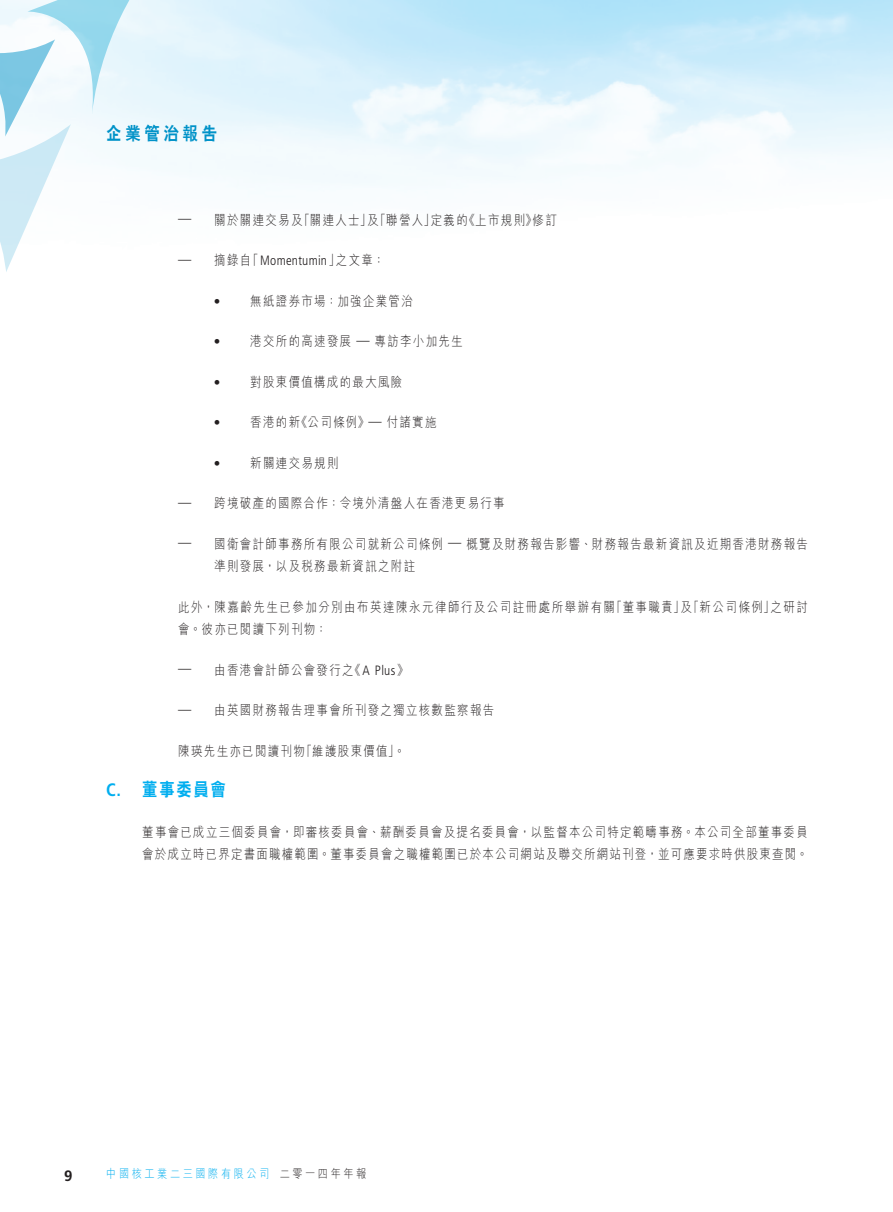
<style>
.page{position:relative;width:893px;height:1212px;background:#fff}
.page>*{position:absolute;margin:0;border:0;box-sizing:border-box;transform-origin:0 0}
.t1{font:800 18px "C Hei 2 HK";letter-spacing:.25em;color:#0092c8;scale:.85 1}
._03_H1{font:800 18px "C Hei 2 HK";letter-spacing:.115em;color:#00aeef;scale:.85 1}
._03_H1-2{font:700 condensed 18px "Frutiger LT Std";color:#00aeef}
.t2{font:700 15px "Frutiger LT Std";color:#231f20}
._09_______IN4{font:300 13.5px "M Hei HK";letter-spacing:.115em;color:#231f20;scale:.85 1}
._13_____P4{font:300 13.5px/22.5px "M Hei HK";letter-spacing:.115em;color:#231f20;scale:.85 1}
._12___P2{font:300 13.5px/22.5px "M Hei HK";letter-spacing:.105em;color:#231f20;scale:.85 1}
._10__________IN6{font:300 13.5px "M Hei HK";letter-spacing:.115em;color:#231f20;scale:.85 1}
._09_______IN4-2{font:300 condensed 13.5px "Frutiger LT Std";letter-spacing:.02em;color:#231f20}
._13_____P4-2{font:300 condensed 13.5px "Frutiger LT Std";color:#231f20}
._10__________IN6-2{font:300 condensed 13.5px "Frutiger LT Std";color:#231f20}
.t3{font:300 12px "M Hei HK";letter-spacing:.25em;color:#00aeef;scale:.85 1}
.t4{font:300 12px "M Hei HK";letter-spacing:.25em;color:#231f20;scale:.85 1}
.s1{font-family:"M Hei HK";font-stretch:normal}
.s2{font-family:"Frutiger LT Std";font-stretch:condensed}
</style>
<div class="page">
<svg style="left:0;top:0;width:153px;height:272px"></svg>
<h1 class="t1" style="left:106px;top:122px;width:132px">企業管治報告</h1>
<p class="_09_______IN4-2" style="left:178px;top:211px;width:15px">—</p>
<p class="_09_______IN4-2" style="left:178px;top:251px;width:15px">—</p>
<p class="_09_______IN4-2" style="left:178px;top:494px;width:15px">—</p>
<p class="_09_______IN4-2" style="left:178px;top:535px;width:15px">—</p>
<p class="_09_______IN4" style="left:464px;top:210px;width:87px">《上市規則》</p>
<p class="_09_______IN4" style="left:298px;top:210px;width:162px">「關連人士 「及」 聯營人」</p>
<p class="_09_______IN4" style="left:214px;top:210px;width:105px">關於關連交易及</p>
<p class="_09_______IN4" style="left:533px;top:210px;width:30px">修訂</p>
<p class="_09_______IN4" style="left:431px;top:210px;width:45px">定義的</p>
<p class="_09_______IN4" style="left:214px;top:251px;width:45px">摘錄自</p>
<p class="_09_______IN4" style="left:336px;top:251px;width:59px">之文章：</p>
<p class="_09_______IN4-2" style="left:247px;top:253px;width:94px"><span class="s1">「</span>Momentumin<span class="s1">」</span></p>
<p class="_10__________IN6-2" style="left:214px;top:293px;width:8px">•</p>
<p class="_10__________IN6" style="left:250px;top:291px;width:193px">無紙證券市場：加強企業管治</p>
<p class="_10__________IN6-2" style="left:214px;top:334px;width:8px">•</p>
<p class="_10__________IN6" style="left:250px;top:332px;width:120px">港交所的高速發展</p>
<p class="_10__________IN6" style="left:375px;top:332px;width:105px">專訪李小加先生</p>
<p class="_10__________IN6-2" style="left:356px;top:332px;width:15px">—</p>
<p class="_10__________IN6-2" style="left:214px;top:374px;width:8px">•</p>
<p class="_10__________IN6" style="left:250px;top:372px;width:180px">對股東價值構成的最大風險</p>
<p class="_10__________IN6-2" style="left:214px;top:415px;width:8px">•</p>
<p class="_10__________IN6" style="left:296px;top:413px;width:167px">《公司條例》<span class="s2">—</span> 付諸實施</p>
<p class="_10__________IN6" style="left:250px;top:413px;width:60px">香港的新</p>
<p class="_10__________IN6" style="left:250px;top:453px;width:105px">新關連交易規則</p>
<p class="_10__________IN6-2" style="left:214px;top:455px;width:8px">•</p>
<p class="_09_______IN4" style="left:214px;top:494px;width:343px">跨境破產的國際合作：令境外清盤人在香港更易行事</p>
<p class="_09_______IN4" style="left:214px;top:534px;width:700px">國衛會計師事務所有限公司就新公司條例 <span class="s2">—</span> 概覽及財務報告影響、財務報告最新資訊及近期香港財務報告</p>
<p class="_09_______IN4" style="left:214px;top:557px;width:238px">準則發展，以及稅務最新資訊之附註</p>
<p class="_13_____P4" style="left:178px;top:595px;width:515px">此外，陳嘉齡先生已參加分別由布英達陳永元律師行及公司註冊處所舉辦有關會。彼亦已閱讀下列刊物：</p>
<p class="_13_____P4-2" style="left:349px;top:662px;width:60px"><span class="s1">《</span>A Plus<span class="s1">《</span></p>
<p class="_13_____P4" style="left:611px;top:595px;width:194px">「董事職責 「及」 新公司條例」</p>
<p class="_13_____P4" style="left:770px;top:595px;width:46px">之研討</p>
<p class="_13_____P4" style="left:214px;top:658px;width:165px">由香港會計師公會發行之</p>
<p class="_13_____P4-2" style="left:178px;top:661px;width:15px">—</p>
<p class="_03_H1-2" style="left:106px;top:779px;width:16px">.C</p>
<p class="_13_____P4-2" style="left:178px;top:701px;width:15px">—</p>
<p class="_13_____P4" style="left:214px;top:698px;width:331px">由英國財務報告理事會所刊發之獨立核數監察報告</p>
<p class="_13_____P4" style="left:301px;top:739px;width:124px">「維護股東價值。「</p>
<p class="_13_____P4" style="left:178px;top:739px;width:150px">陳瑛先生亦已閱讀刊物</p>
<p class="_03_H1" style="left:142px;top:777px;width:100px">董事委員會</p>
<p class="_12___P2" style="left:142px;top:820px;width:785px">董事會已成立三個委員會，即審核委員會、薪酬委員會及提名委員會，以監督本公司特定範疇事務。本公司全部董事委員會於成立時已界定書面職權範圍。董事委員會之職權範圍已於本公司網站及聯交所網站刊登，並可應要求時供股東查閱。</p>
<p class="t2" style="left:64px;top:1167px;width:10px">9</p>
<p class="t3" style="left:106px;top:1165px;width:193px">中國核工業二三國際有限公司</p>
<p class="t4" style="left:280px;top:1165px;width:104px">二零一四年年報</p>
</div>
